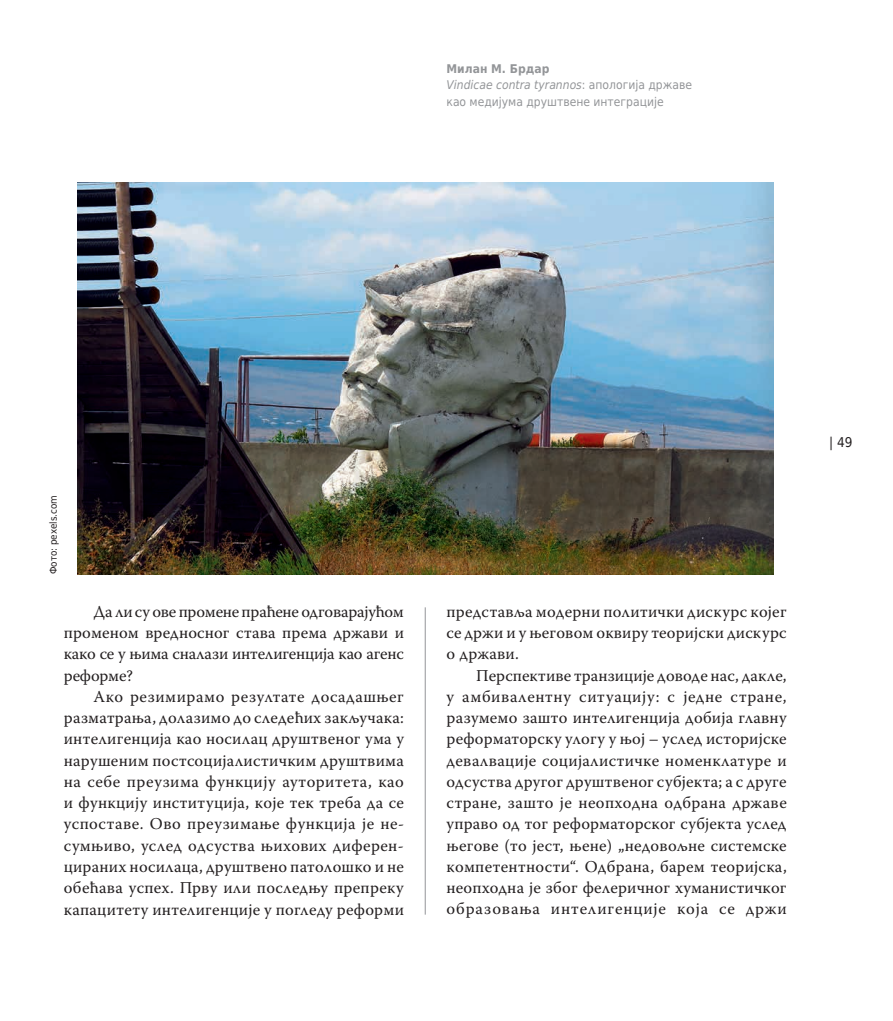
<style>
.page{position:relative;width:893px;height:1021px;background:#fff}
.page>*{position:absolute;margin:0;border:0;box-sizing:border-box;transform-origin:0 0}
.t1{font:16.5px/21.3px "Warnock Pro";letter-spacing:.015em;color:#231f20;text-align:justify}
.t2{font:13.5px "DejaVu Sans Condensed";color:#231f20}
.t3{font:12px/16.5px "DejaVu Sans Condensed";color:#939598}
.t4{font:9.75px "DejaVu Sans Condensed";color:#231f20}
.s1{font-weight:700}
.s2{font-style:italic}
</style>
<div class="page">
<hr style="left:425px;top:607px;width:1px;height:307px;background:#939598">
<img style="left:77px;top:183px;width:696px;height:391px">
<p class="t3" style="left:446px;top:60px;width:247px"><span class="s1">Милан M. Брдар<br></span><span class="s2">Vindicae contra tyrannos</span>: апологија државе као медијума друштвене интеграције</p>
<p class="t4" style="left:45px;top:574px;width:81px;rotate:-90deg">Фото: pexels.com</p>
<p class="t1" style="left:64px;top:600px;width:342px;text-indent:30px">Да ли су ове промене праћене одговарајућом променом вредносног става према држави и како се у њима сналази интелигенција као агенс реформе?</p>
<p class="t1" style="left:64px;top:685px;width:342px;text-indent:30px">Ако резимирамо резултате досадашњег разматрања, долазимо до следећих закључака: интелигенција као носилац друштвеног ума у нарушеним постсоцијалистичким друштвима на себе преузима функцију ауторитета, као и функцију институција, које тек треба да се успоставе. Ово преузимање функција је не&shy;сумњиво, услед одсуства њихових диферен&shy;цираних носилаца, друштвено патолошко и не обећава успех. Прву или последњу препреку капацитету интелигенције у погледу реформи</p>
<p class="t1" style="left:446px;top:600px;width:342px">представља модерни политички дискурс којег се држи и у његовом оквиру теоријски дискурс о држави.</p>
<p class="t1" style="left:446px;top:664px;width:342px;text-indent:30px">Перспективе транзиције доводе нас, дакле, у амбивалентну ситуацију: с једне стране, разумемо зашто интелигенција добија главну реформаторску улогу у њој – услед историјске девалвације социјалистичке номенклатуре и одсуства другог друштвеног субјекта; а с друге стране, зашто је неопходна одбрана државе управо од тог реформаторског субјекта услед његове (то јест, њене) „недовољне системске компетентности“. Одбрана, барем теоријска, неопходна је због фелеричног хуманистичког образовања интелигенције која се држи</p>
<p class="t2" style="left:829px;top:431px;width:25px">| 49</p>
</div>
